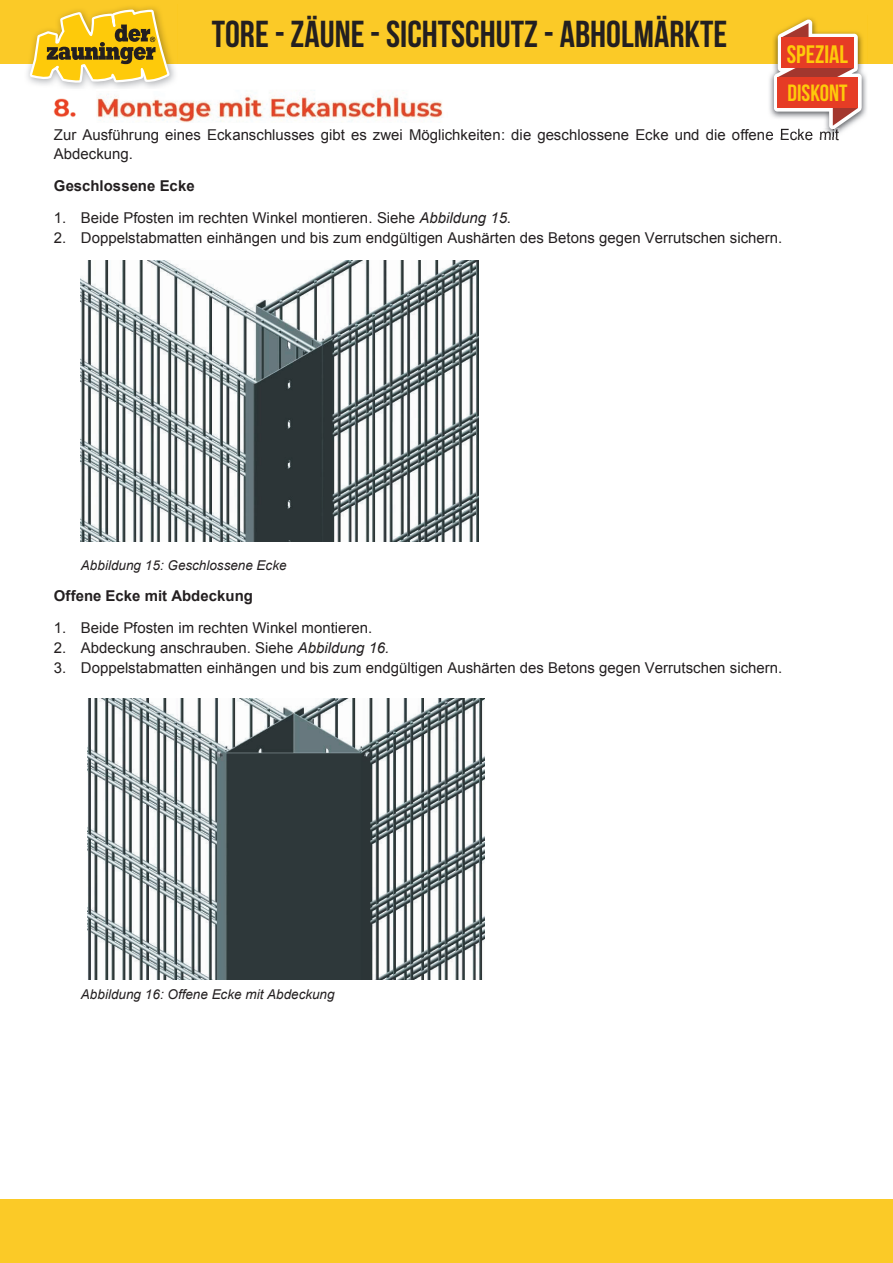
<style>
.page{position:relative;width:893px;height:1263px;background:#fff}
.page>*{position:absolute;margin:0;border:0;box-sizing:border-box;transform-origin:0 0}
.t1{font:700 37.5px "Bebas Neue";color:#231f20}
.t2{font:700 25.2px "Bebas Neue";color:#feca0a}
.t3{font:700 23.55px "Bebas Neue";color:#feca0a}
.t4{font:15px/19.8px "Arial";color:#231f20}
.t5{font:700 15px "Arial";color:#231f20}
.t6{font:italic 13.5px "Arial";letter-spacing:.005em;color:#231f20}
.s1{font-style:italic}
</style>
<div class="page">
<img style="left:54px;top:98px;width:22px;height:19px">
<img style="left:97px;top:90px;width:346px;height:33px">
<img style="left:81px;top:261px;width:397px;height:280px">
<img style="left:88px;top:699px;width:397px;height:280px">
<div style="left:0;top:0;width:893px;height:64px;background:#fbca27"></div>
<div style="left:0;top:1199px;width:893px;height:64px;background:#fbca27"></div>
<svg style="left:28px;top:5px;width:143px;height:86px"></svg>
<img style="left:804px;top:18px;width:63px;height:100px">
<svg style="left:767px;top:19px;width:95px;height:118px"></svg>
<div style="left:781px;top:37px;width:73px;height:31px;background:#e63c25"></div>
<div style="left:778px;top:77px;width:80px;height:31px;background:#e63c25"></div>
<h1 class="t1" style="left:212px;top:13px;width:517px">TORE - ZÄUNE - SICHTSCHUTZ - ABHOLMÄRKTE</h1>
<h2 class="t2" style="left:787px;top:40px;width:63px">SPEZIAL</h2>
<h3 class="t3" style="left:788px;top:80px;width:62px">DISKONT</h3>
<p class="t4" style="left:54px;top:124px;width:786px">Zur Ausführung eines Eckanschlusses gibt es zwei Möglichkeiten: die geschlossene Ecke und die offene Ecke mit<br>Abdeckung.</p>
<p class="t5" style="left:54px;top:176px;width:142px">Geschlossene Ecke</p>
<p class="t4" style="left:54px;top:208px;width:459px">1. Beide Pfosten im rechten Winkel montieren. Siehe <span class="s1">Abbildung 15</span>.</p>
<p class="t4" style="left:54px;top:228px;width:730px">2. Doppelstabmatten einhängen und bis zum endgültigen Aushärten des Betons gegen Verrutschen sichern.</p>
<p class="t6" style="left:81px;top:556px;width:207px">Abbildung 15: Geschlossene Ecke</p>
<p class="t5" style="left:54px;top:586px;width:201px">Offene Ecke mit Abdeckung</p>
<p class="t4" style="left:54px;top:618px;width:320px">1. Beide Pfosten im rechten Winkel montieren.</p>
<p class="t4" style="left:54px;top:638px;width:337px">2. Abdeckung anschrauben. Siehe <span class="s1">Abbildung 16.</span></p>
<p class="t4" style="left:54px;top:658px;width:730px">3. Doppelstabmatten einhängen und bis zum endgültigen Aushärten des Betons gegen Verrutschen sichern.</p>
<p class="t6" style="left:81px;top:985px;width:255px">Abbildung 16: Offene Ecke mit Abdeckung</p>
</div>
